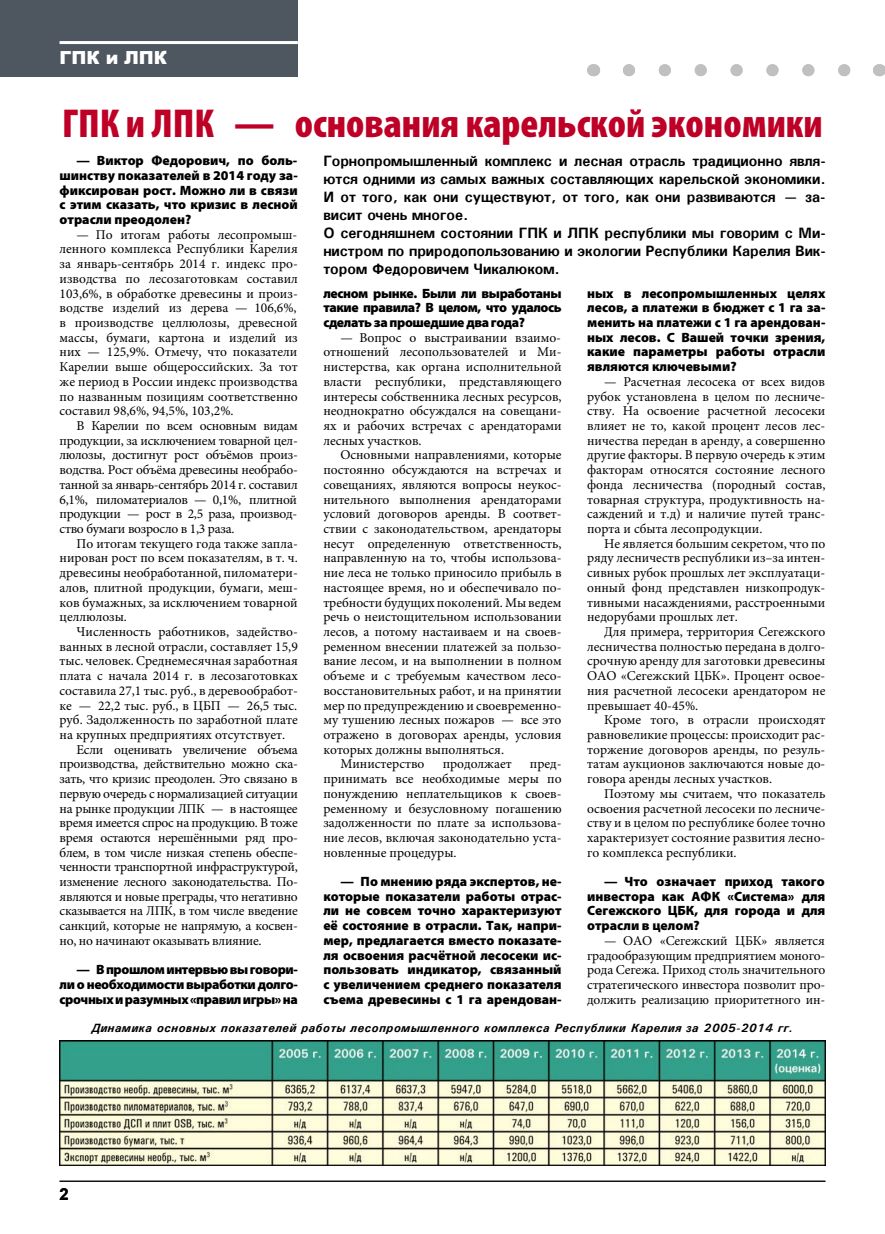
<style>
.page{position:relative;width:885px;height:1234px;background:#fff}
.page>*{position:absolute;margin:0;border:0;box-sizing:border-box;transform-origin:0 0}
.PV_Zag_Myr{font:900 condensed 40.5px "Myriad Pro";color:#be0027}
.PV_kolontit_ArB-12_left{font:900 18px "Arial";color:#fff}
.t1{font:700 16.5px "Arial";color:#000}
.PV_dop_Un{font:700 15px/18px "Univers Cyr";color:#000;text-align:justify}
.PV_osn_M-9{font:13.5px/14.7px "Minion Pro";color:#000;text-align:justify}
.PV_osn_M-9-2{font:900 13.5px/14.7px "Myriad Pro";color:#000;text-align:justify}
.PV_news_Un{font:italic 700 12px "Univers Cyr";letter-spacing:.05em;color:#000}
</style>
<div class="page">
<div style="left:0;top:0;width:298px;height:77px;background:#4e5760"></div>
<hr style="left:60px;top:41px;width:238px;height:3px;background:#fff">
<hr style="left:60px;top:1180px;width:765px;height:1px;background:#000">
<svg style="left:628px;top:64px;width:223px;height:12px"></svg>
<svg style="left:593px;top:64px;width:1px;height:12px"></svg>
<svg style="left:878px;top:64px;width:1px;height:12px"></svg>
<img style="left:60px;top:1040px;width:765px;height:125px">
<p class="PV_kolontit_ArB-12_left" style="left:60px;top:44px;width:109px">ГПК и ЛПК</p>
<p class="PV_kolontit_ArB-12_left" style="left:72px;top:44px;width:149px">орная отрасль</p>
<p class="PV_Zag_Myr" style="left:62px;top:101px;width:762px">ГПК и ЛПК — основания карельской экономики</p>
<p class="PV_dop_Un" style="left:323px;top:151px;width:503px">Горнопромышленный комплекс и лесная отрасль традиционно явля&shy;ются одними из самых важных составляющих карельской экономики.<br>И от того, как они существуют, от того, как они развиваются — за&shy;висит очень многое.</p>
<p class="PV_dop_Un" style="left:323px;top:223px;width:503px">О сегодняшнем состоянии ГПК и ЛПК республики мы говорим с Ми&shy;нистром по природопользованию и экологии Республики Карелия Вик&shy;тором Федоровичем Чикалюком.</p>
<p class="PV_osn_M-9-2" style="left:60px;top:153px;width:240px;text-indent:17px">— Виктор Федорович, по боль&shy;шинству показателей в 2014 году за&shy;фиксирован рост. Можно ли в связи с этим сказать, что кризис в лесной отрасли преодолен?</p>
<p class="PV_osn_M-9" style="left:60px;top:227px;width:240px;text-indent:17px">— По итогам работы лесопромыш&shy;ленного комплекса Республики Карелия за январь-сентябрь 2014 г. индекс про&shy;изводства по лесозаготовкам составил 103,6%, в обработке древесины и произ&shy;водстве изделий из дерева — 106,6%, в производстве целлюлозы, древесной массы, бумаги, картона и изделий из них — 125,9%. Отмечу, что показатели Карелии выше общероссийских. За тот же период в России индекс производства по названным позициям соответственно составил 98,6%, 94,5%, 103,2%.</p>
<p class="PV_osn_M-9" style="left:60px;top:419px;width:240px;text-indent:17px">В Карелии по всем основным видам продукции, за исключением товарной цел&shy;люлозы, достигнут рост объёмов произ&shy;водства. Рост объёма древесины необрабо&shy;танной за январь-сентябрь 2014 г. составил 6,1%, пиломатериалов — 0,1%, плитной продукции — рост в 2,5 раза, производ&shy;ство бумаги возросло в 1,3 раза.</p>
<p class="PV_osn_M-9" style="left:60px;top:536px;width:240px;text-indent:17px">По итогам текущего года также запла&shy;нирован рост по всем показателям, в т. ч. древесины необработанной, пиломатери&shy;алов, плитной продукции, бумаги, меш&shy;ков бумажных, за исключением товарной целлюлозы.</p>
<p class="PV_osn_M-9" style="left:60px;top:624px;width:240px;text-indent:17px">Численность работников, задейство&shy;ванных в лесной отрасли, составляет 15,9 тыс. человек. Среднемесячная заработная плата с начала 2014 г. в лесозаготовках составила 27,1 тыс. руб., в деревообработ&shy;ке — 22,2 тыс. руб., в ЦБП — 26,5 тыс. руб. Задолженность по заработной плате на крупных предприятиях отсутствует.</p>
<p class="PV_osn_M-9" style="left:60px;top:742px;width:240px;text-indent:17px">Если оценивать увеличение объема производства, действительно можно ска&shy;зать, что кризис преодолен. Это связано в первую очередь с нормализацией ситуации на рынке продукции ЛПК — в настоящее время имеется спрос на продукцию. В тоже время остаются нерешёнными ряд про&shy;блем, в том числе низкая степень обеспе&shy;ченности транспортной инфраструктурой, изменение лесного законодательства. По&shy;являются и новые преграды, что негативно сказывается на ЛПК, в том числе введение санкций, которые не напрямую, а косвен&shy;но, но начинают оказывать влияние.</p>
<p class="PV_osn_M-9-2" style="left:60px;top:962px;width:240px;text-indent:17px">— В прошлом интервью вы говори&shy;ли о необходимости выработки долго&shy;срочных и разумных «правил игры» на</p>
<p class="PV_osn_M-9-2" style="left:323px;top:286px;width:240px">лесном рынке. Были ли выработаны такие правила? В целом, что удалось сделать за прошедшие два года?</p>
<p class="PV_osn_M-9" style="left:323px;top:330px;width:240px;text-indent:17px">— Вопрос о выстраивании взаимо&shy;отношений лесопользователей и Ми&shy;нистерства, как органа исполнительной власти республики, представляющего интересы собственника лесных ресурсов, неоднократно обсуждался на совещани&shy;ях и рабочих встречах с арендаторами лесных участков.</p>
<p class="PV_osn_M-9" style="left:323px;top:448px;width:240px;text-indent:17px">Основными направлениями, которые постоянно обсуждаются на встречах и совещаниях, являются вопросы неукос&shy;нительного выполнения арендаторами условий договоров аренды. В соответ&shy;ствии с законодательством, арендаторы несут определенную ответственность, направленную на то, чтобы использова&shy;ние леса не только приносило прибыль в настоящее время, но и обеспечивало по&shy;требности будущих поколений. Мы ведем речь о неистощительном использовании лесов, а потому настаиваем и на своев&shy;ременном внесении платежей за пользо&shy;вание лесом, и на выполнении в полном объеме и с требуемым качеством лесо&shy;восстановительных работ, и на принятии мер по предупреждению и своевременно&shy;му тушению лесных пожаров — все это отражено в договорах аренды, условия которых должны выполняться.</p>
<p class="PV_osn_M-9" style="left:340px;top:757px;width:86px">Министерство</p>
<p class="PV_osn_M-9" style="left:442px;top:757px;width:70px">продолжает</p>
<p class="PV_osn_M-9-2" style="left:587px;top:286px;width:240px">ных в лесопромышленных целях лесов, а платежи в бюджет с 1 га за&shy;менить на платежи с 1 га арендован&shy;ных лесов. С Вашей точки зрения, какие параметры работы отрасли являются ключевыми?</p>
<p class="PV_osn_M-9" style="left:587px;top:374px;width:240px;text-indent:17px">— Расчетная лесосека от всех видов рубок установлена в целом по лесниче&shy;ству. На освоение расчетной лесосеки влияет не то, какой процент лесов лес&shy;ничества передан в аренду, а совершенно другие факторы. В первую очередь к этим факторам относятся состояние лесного фонда лесничества (породный состав, товарная структура, продуктивность на&shy;саждений и т.д) и наличие путей транс&shy;порта и сбыта лесопродукции.</p>
<p class="PV_osn_M-9" style="left:587px;top:536px;width:240px;text-indent:17px">Не является большим секретом, что по ряду лесничеств республики из–за интен&shy;сивных рубок прошлых лет эксплуатаци&shy;онный фонд представлен низкопродук&shy;тивными насаждениями, расстроенными недорубами прошлых лет.</p>
<p class="PV_osn_M-9" style="left:587px;top:624px;width:240px;text-indent:17px">Для примера, территория Сегежского лесничества полностью передана в долго&shy;срочную аренду для заготовки древесины ОАО «Сегежский ЦБК». Процент освое&shy;ния расчетной лесосеки арендатором не превышает 40-45%.</p>
<p class="PV_osn_M-9" style="left:587px;top:713px;width:240px;text-indent:17px">Кроме того, в отрасли происходят равновеликие процессы: происходит рас&shy;торжение договоров аренды, по резуль&shy;татам аукционов заключаются новые до&shy;говора аренды лесных участков.</p>
<p class="PV_osn_M-9" style="left:587px;top:786px;width:240px;text-indent:17px">Поэтому мы считаем, что показатель освоения расчетной лесосеки по лесниче&shy;ству и в целом по республике более точно характеризует состояние развития лесно&shy;го комплекса республики.</p>
<p class="PV_osn_M-9-2" style="left:587px;top:874px;width:240px;text-indent:17px">— Что означает приход такого инвестора как АФК «Система» для Сегежского ЦБК, для города и для отрасли в целом?</p>
<p class="PV_osn_M-9" style="left:587px;top:933px;width:240px;text-indent:17px">— ОАО «Сегежский ЦБК» является градообразующим предприятием моного&shy;рода Сегежа. Приход столь значительного стратегического инвестора позволит про&shy;должить реализацию приоритетного ин-</p>
<p class="PV_osn_M-9" style="left:323px;top:757px;width:240px;text-indent:206px">пред&shy;принимать все необходимые меры по понуждению неплательщиков к своев&shy;ременному и безусловному погашению задолженности по плате за использова&shy;ние лесов, включая законодательно уста&shy;новленные процедуры.</p>
<p class="PV_osn_M-9-2" style="left:323px;top:874px;width:240px;text-indent:17px">— По мнению ряда экспертов, не&shy;которые показатели работы отрас&shy;ли не совсем точно характеризуют её состояние в отрасли. Так, напри&shy;мер, предлагается вместо показате&shy;ля освоения расчётной лесосеки ис&shy;пользовать индикатор, связанный с увеличением среднего показателя съема древесины с 1 га арендован-</p>
<p class="PV_news_Un" style="left:92px;top:1019px;width:703px">Динамика основных показателей работы лесопромышленного комплекса Республики Карелия за 2005-2014 гг.</p>
<p class="t1" style="left:60px;top:1182px;width:11px">2</p>
</div>
